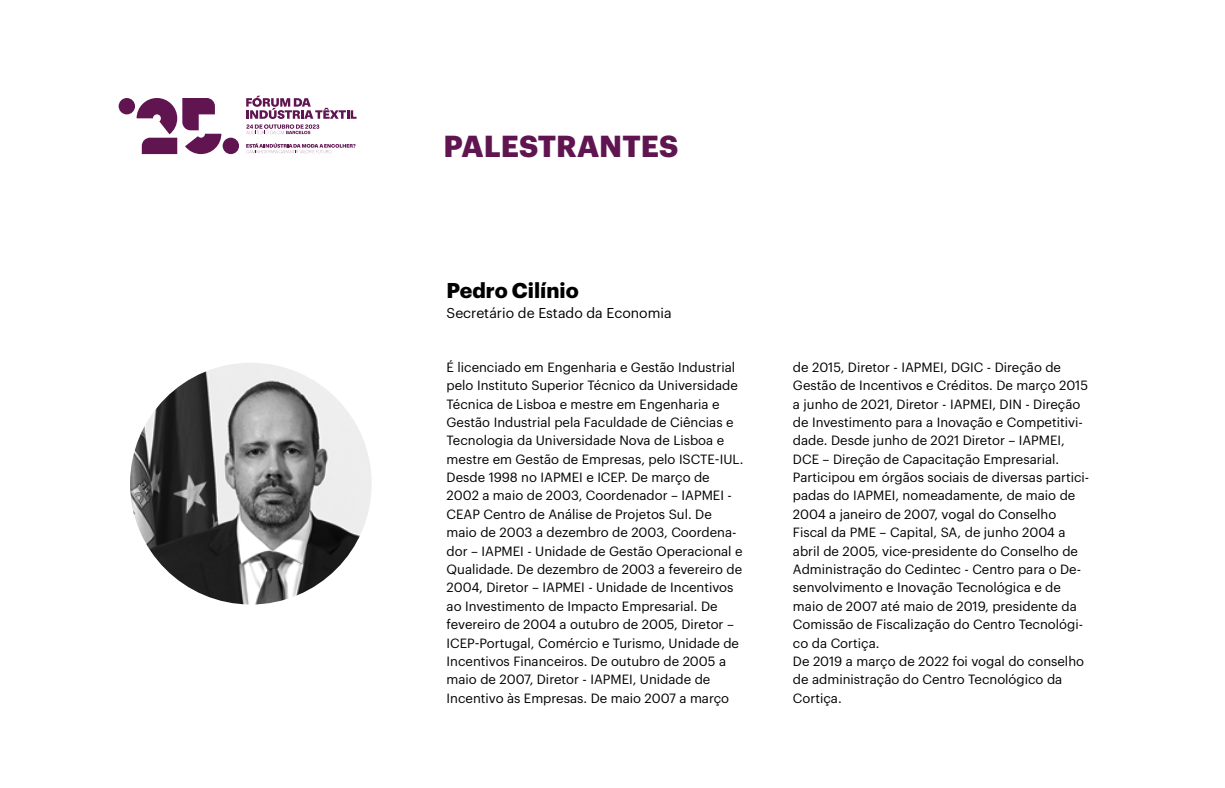
<style>
.page{position:relative;width:1225px;height:788px;background:#fff}
.page>*{position:absolute;margin:0;border:0;box-sizing:border-box;transform-origin:0 0}
.t1{font:700 29.75px "Graphik";color:#601551}
.t2{font:700 21px "Graphik";color:#000}
.t3{font:14px "Graphik";color:#000}
.t4{font:13.12px/18.4px "Graphik";color:#000}
</style>
<div class="page">
<svg style="left:119px;top:98px;width:120px;height:56px"></svg>
<svg style="left:246px;top:96px;width:111px;height:39px"></svg>
<svg style="left:246px;top:143px;width:110px;height:10px"></svg>
<img style="left:130px;top:362px;width:242px;height:242px;border-radius:121px">
<h1 class="t1" style="left:444px;top:123px;width:236px">PALESTRANTES</h1>
<h2 class="t2" style="left:447px;top:274px;width:134px">Pedro Cilínio</h2>
<p class="t3" style="left:447px;top:302px;width:227px">Secretário de Estado da Economia</p>
<p class="t4" style="left:447px;top:356px;width:298px">É licenciado em Engenharia e Gestão Industrial pelo Instituto Superior Técnico da Universidade Técnica de Lisboa e mestre em Engenharia e Gestão Industrial pela Faculdade de Ciências e Tecnologia da Universidade Nova de Lisboa e mestre em Gestão de Empresas, pelo ISCTE-IUL.<br>Desde 1998 no IAPMEI e ICEP. De março de 2002 a maio de 2003, Coordenador – IAPMEI - CEAP Centro de Análise de Projetos Sul. De maio de 2003 a dezembro de 2003, Coordena&shy;dor – IAPMEI - Unidade de Gestão Operacional e Qualidade. De dezembro de 2003 a fevereiro de 2004, Diretor – IAPMEI - Unidade de Incentivos ao Investimento de Impacto Empresarial. De fevereiro de 2004 a outubro de 2005, Diretor – ICEP-Portugal, Comércio e Turismo, Unidade de Incentivos Financeiros. De outubro de 2005 a maio de 2007, Diretor - IAPMEI, Unidade de Incentivo às Empresas. De maio 2007 a março</p>
<p class="t4" style="left:793px;top:356px;width:298px">de 2015, Diretor - IAPMEI, DGIC - Direção de Gestão de Incentivos e Créditos. De março 2015 a junho de 2021, Diretor - IAPMEI, DIN - Direção de Investimento para a Inovação e Competitivi&shy;dade. Desde junho de 2021 Diretor – IAPMEI, DCE – Direção de Capacitação Empresarial.<br>Participou em órgãos sociais de diversas partici&shy;padas do IAPMEI, nomeadamente, de maio de 2004 a janeiro de 2007, vogal do Conselho Fiscal da PME – Capital, SA, de junho 2004 a abril de 2005, vice-presidente do Conselho de Administração do Cedintec - Centro para o De&shy;senvolvimento e Inovação Tecnológica e de maio de 2007 até maio de 2019, presidente da Comissão de Fiscalização do Centro Tecnológi&shy;co da Cortiça.<br>De 2019 a março de 2022 foi vogal do conselho de administração do Centro Tecnológico da Cortiça.</p>
</div>
